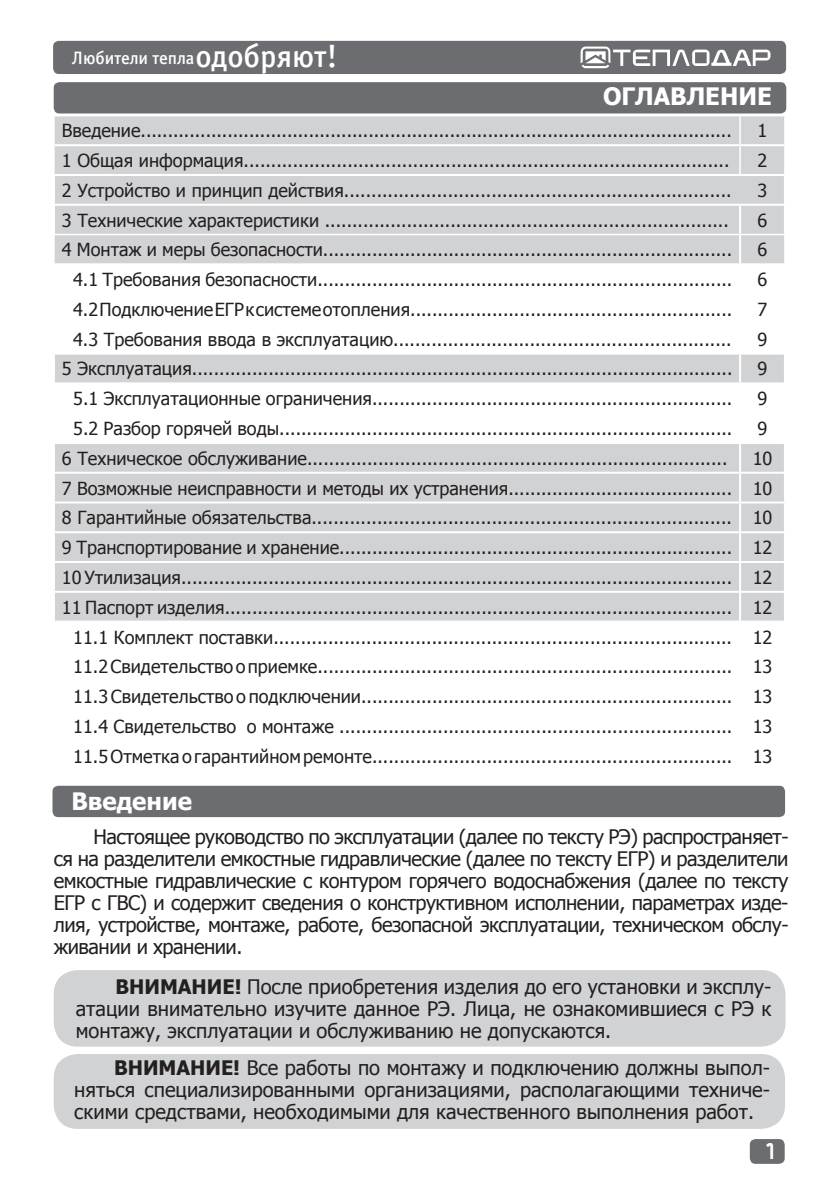
<style>
.page{position:relative;width:840px;height:1191px;background:#fff}
.page>*{position:absolute;margin:0;border:0;box-sizing:border-box;transform-origin:0 0}
.t1{font:700 24px "Tahoma";color:#fff}
.t2{font:20px/22px "Tahoma";color:#231f20;text-align:justify}
.t3{font:18px/29.8px "Tahoma";color:#231f20;text-align:right}
.t4{font:18px "Officina Sans Medium C";letter-spacing:-.005em;color:#fff}
.t5{font:16px "teplodar";color:#fff}
.s1{font-size:32px}
.s2{font-weight:700}
</style>
<div class="page">
<div style="left:749px;top:1139px;width:35px;height:24px;background:#6c6d70;border-radius:6px"></div>
<div style="left:53px;top:41px;width:732px;height:33px;background:#6c6d70;border-radius:6px"></div>
<svg style="left:580px;top:46px;width:190px;height:22px"></svg>
<div style="left:54px;top:82px;width:731px;height:31px;background:#6c6d70;border-radius:6px"></div>
<svg style="left:55px;top:116px;width:728px;height:504px;fill:#d1d2d4"></svg>
<svg style="left:55px;top:384px;width:728px;height:58px"></svg>
<hr style="left:55px;top:323px;width:683px;height:2px;background:#fff">
<hr style="left:740px;top:323px;width:43px;height:2px;background:#fff">
<hr style="left:53px;top:591px;width:685px;height:2px;background:#fff">
<hr style="left:740px;top:591px;width:45px;height:2px;background:#fff">
<hr style="left:738px;top:206px;width:2px;height:28px;background:#fff">
<hr style="left:738px;top:265px;width:2px;height:28px;background:#fff">
<hr style="left:738px;top:295px;width:2px;height:29px;background:#fff">
<hr style="left:738px;top:324px;width:2px;height:28px;background:#fff">
<hr style="left:738px;top:354px;width:2px;height:28px;background:#fff">
<hr style="left:738px;top:414px;width:2px;height:28px;background:#fff">
<hr style="left:738px;top:533px;width:2px;height:28px;background:#fff">
<hr style="left:738px;top:563px;width:2px;height:29px;background:#fff">
<hr style="left:738px;top:592px;width:2px;height:28px;background:#fff">
<hr style="left:55px;top:144px;width:684px;height:2px;background:#fff">
<hr style="left:740px;top:144px;width:43px;height:2px;background:#fff">
<hr style="left:738px;top:235px;width:2px;height:28px;background:#fff">
<hr style="left:53px;top:263px;width:686px;height:2px;background:#fff">
<hr style="left:739px;top:263px;width:46px;height:2px;background:#fff">
<hr style="left:55px;top:293px;width:684px;height:2px;background:#fff">
<hr style="left:739px;top:293px;width:44px;height:2px;background:#fff">
<hr style="left:53px;top:352px;width:686px;height:2px;background:#fff">
<hr style="left:739px;top:352px;width:46px;height:2px;background:#fff">
<svg style="left:739px;top:116px;width:1px;height:58px"></svg>
<hr style="left:53px;top:412px;width:686px;height:2px;background:#fff">
<hr style="left:739px;top:412px;width:46px;height:2px;background:#fff">
<hr style="left:53px;top:442px;width:686px;height:2px;background:#fff">
<hr style="left:53px;top:472px;width:686px;height:2px;background:#fff">
<hr style="left:53px;top:501px;width:686px;height:2px;background:#fff">
<hr style="left:739px;top:442px;width:46px;height:2px;background:#fff">
<hr style="left:738px;top:444px;width:2px;height:28px;background:#fff">
<hr style="left:739px;top:472px;width:46px;height:2px;background:#fff">
<hr style="left:738px;top:474px;width:2px;height:27px;background:#fff">
<hr style="left:739px;top:501px;width:46px;height:2px;background:#fff">
<hr style="left:738px;top:503px;width:2px;height:28px;background:#fff">
<hr style="left:53px;top:382px;width:686px;height:2px;background:#fff">
<hr style="left:739px;top:382px;width:46px;height:2px;background:#fff">
<hr style="left:738px;top:384px;width:2px;height:28px;background:#fff">
<hr style="left:53px;top:174px;width:686px;height:2px;background:#fff">
<hr style="left:739px;top:174px;width:46px;height:2px;background:#fff">
<hr style="left:53px;top:204px;width:686px;height:2px;background:#fff">
<hr style="left:739px;top:204px;width:46px;height:2px;background:#fff">
<hr style="left:53px;top:234px;width:686px;height:1px;background:#fff">
<hr style="left:739px;top:234px;width:46px;height:1px;background:#fff">
<hr style="left:53px;top:531px;width:686px;height:2px;background:#fff">
<hr style="left:739px;top:531px;width:46px;height:2px;background:#fff">
<hr style="left:53px;top:561px;width:686px;height:2px;background:#fff">
<hr style="left:739px;top:561px;width:46px;height:2px;background:#fff">
<div style="left:54px;top:1054px;width:730px;height:74px;background:#d1d2d4;border-radius:24px"></div>
<div style="left:54px;top:970px;width:731px;height:76px;background:#d1d2d4;border-radius:24px"></div>
<div style="left:52px;top:785px;width:732px;height:32px;background:#6c6d70;border-radius:6px"></div>
<p class="t4" style="left:72px;top:48px;width:267px">Любители тепла<span class="s1">одобряют!</span></p>
<h1 class="t1" style="left:602px;top:79px;width:170px">ОГЛАВЛЕНИЕ</h1>
<p class="t3" style="left:62px;top:115px;width:671px">Введение.............................................................................................................</p>
<p class="t3" style="left:757px;top:115px;width:11px">1</p>
<p class="t3" style="left:62px;top:145px;width:668px">1 Общая информация.........................................................................................</p>
<p class="t3" style="left:757px;top:145px;width:11px">2</p>
<p class="t3" style="left:62px;top:174px;width:670px">2 Устройство и принцип действия.......................................................................</p>
<p class="t3" style="left:757px;top:174px;width:11px">3</p>
<p class="t3" style="left:62px;top:204px;width:668px">3 Технические характеристики ..........................................................................</p>
<p class="t3" style="left:757px;top:204px;width:11px">6</p>
<p class="t3" style="left:62px;top:234px;width:671px">4 Монтаж и меры безопасности...........................................................................</p>
<p class="t3" style="left:757px;top:234px;width:11px">6</p>
<p class="t3" style="left:73px;top:264px;width:660px">4.1 Требования безопасности............................................................................</p>
<p class="t3" style="left:757px;top:264px;width:11px">6</p>
<p class="t3" style="left:73px;top:294px;width:660px">4.2 Подключение ЕГР к системе отопления...........................................................</p>
<p class="t3" style="left:757px;top:294px;width:11px">7</p>
<p class="t3" style="left:73px;top:323px;width:659px">4.3 Требования ввода в эксплуатацию..............................................................</p>
<p class="t3" style="left:757px;top:323px;width:11px">9</p>
<p class="t3" style="left:62px;top:353px;width:671px">5 Эксплуатация...................................................................................................</p>
<p class="t3" style="left:757px;top:353px;width:11px">9</p>
<p class="t3" style="left:73px;top:383px;width:660px">5.1 Эксплуатационные ограничения..................................................................</p>
<p class="t3" style="left:757px;top:383px;width:11px">9</p>
<p class="t3" style="left:73px;top:413px;width:660px">5.2 Разбор горячей воды...................................................................................</p>
<p class="t3" style="left:757px;top:413px;width:11px">9</p>
<p class="t3" style="left:62px;top:442px;width:666px">6 Техническое обслуживание.............................................................................</p>
<p class="t3" style="left:62px;top:442px;width:711px">10<br>7 Возможные неисправности и методы их устранения......................................... 10<br>8 Гарантийные обязательства............................................................................. 10<br>9 Транспортирование и хранение........................................................................ 12<br>10 Утилизация..................................................................................................... 12<br>11 Паспорт изделия............................................................................................. 12<br>11.1 Комплект поставки.................................................................................... 12<br>11.2 Свидетельство о приемке............................................................................ 13<br>11.3 Свидетельство о подключении.................................................................... 13<br>11.4 Свидетельство о монтаже ........................................................................ 13<br>11.5 Отметка о гарантийном ремонте.................................................................. 13</p>
<h1 class="t1" style="left:71px;top:785px;width:122px">Введение</h1>
<p class="t2" style="left:54px;top:824px;width:736px;text-indent:40px">Настоящее руководство по эксплуатации (далее по тексту РЭ) распространяет&shy;ся на разделители емкостные гидравлические (далее по тексту ЕГР) и разделители емкостные гидравлические с контуром горячего водоснабжения (далее по тексту ЕГР с ГВС) и содержит сведения о конструктивном исполнении, параметрах изде&shy;лия, устройстве, монтаже, работе, безопасной эксплуатации, техническом обслу&shy;живании и хранении.</p>
<p class="t2" style="left:76px;top:974px;width:697px;text-indent:40px"><span class="s2">ВНИМАНИЕ!</span> После приобретения изделия до его установки и эксплу&shy;атации внимательно изучите данное РЭ. Лица, не ознакомившиеся с РЭ к монтажу, эксплуатации и обслуживанию не допускаются.</p>
<p class="t2" style="left:74px;top:1055px;width:697px;text-indent:40px"><span class="s2">ВНИМАНИЕ!</span> Все работы по монтажу и подключению должны выпол&shy;няться специализированными организациями, располагающими техниче&shy;скими средствами, необходимыми для качественного выполнения работ.</p>
<p class="t5" style="left:762px;top:1144px;width:13px">1</p>
</div>
